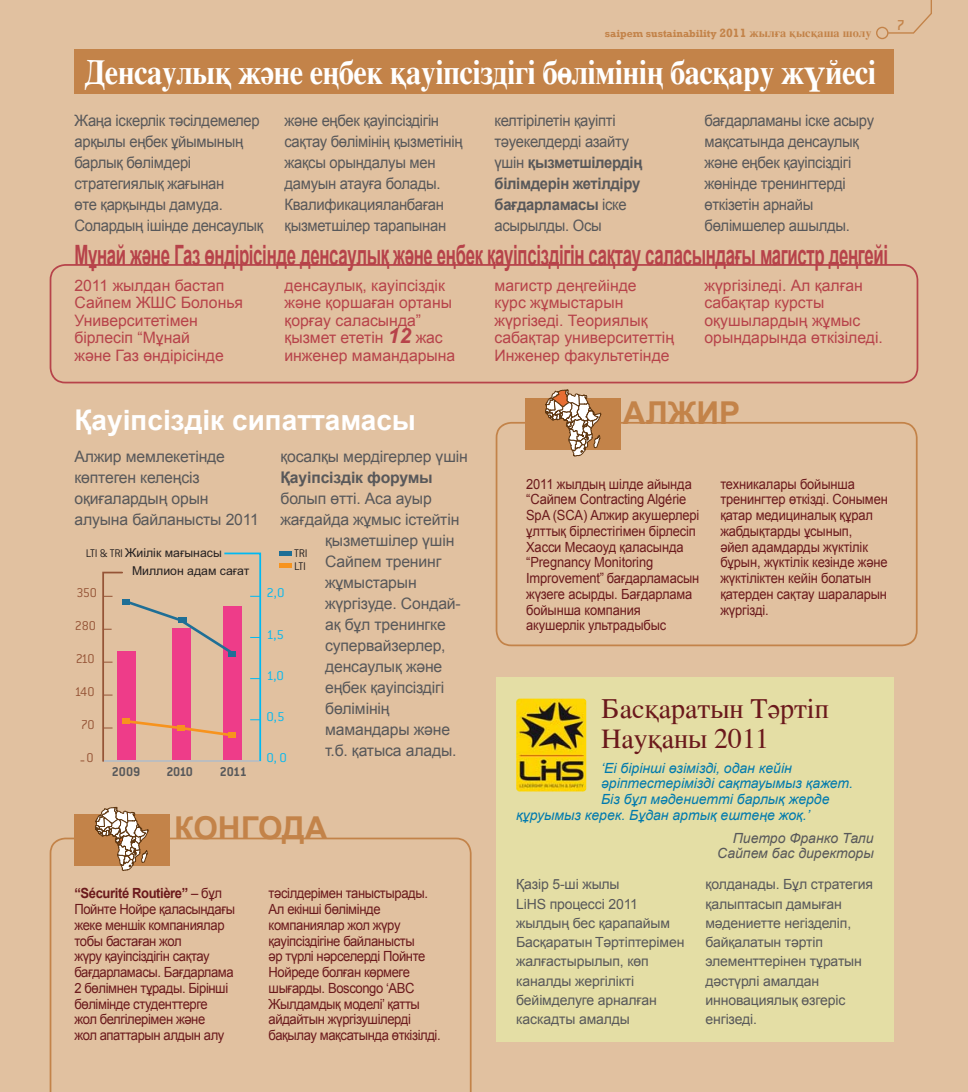
<style>
.page{position:relative;width:968px;height:1092px;background:#fff}
.page>*{position:absolute;margin:0;border:0;box-sizing:border-box;transform-origin:0 0}
.t1{font:700 35px "Times";letter-spacing:-.02em;color:#fff;scale:.87 1}
.t2{font:700 31.5px "Arial";color:#c38349}
.t3{font:700 28px "Arial";letter-spacing:-.02em;color:#b7434a;scale:.6 1}
.t4{font:28px/29.8px "Times";color:#6b191c}
.t5{font:700 28px "Arial";color:#fff}
.t6{font:15.75px/21px "Arial";letter-spacing:-.02em;color:#58585a;scale:.94 1}
.t7{font:15.75px/17.5px "Arial";color:#b7434a}
.t8{font:15.75px/21px "Arial";letter-spacing:-.02em;color:#58585a}
.t9{font:700 15.75px "Arial";letter-spacing:-.01em;color:#58585a}
.t10{font:500 15.75px "Conduit ITC Std";color:#c38349}
.t11{font:14px/15.8px "Arial";letter-spacing:-.03em;color:#6b191c;scale:.93 1}
.t12{font:14px/15.8px "Arial";letter-spacing:-.01em;color:#6b191c;scale:.92 1}
.t13{font:14px/19.2px "Arial";letter-spacing:-.01em;color:#58585a}
.t14{font:italic 14px "Arial";color:#007aae}
.t15{font:italic 14px/15.8px "Arial";color:#58585a;text-align:right}
.t16{font:300 14px "Conduit ITC";letter-spacing:-.035em;color:#955436}
.t17{font:300 14px "Conduit ITC";color:#00b9f2;scale:1.04 1}
.t18{font:700 14px "Conduit ITC";letter-spacing:-.02em;color:#58595b}
.t19{font:12.25px "Arial";color:#231f20}
.t20{font:300 12.25px/12.2px "Conduit ITC";letter-spacing:-.02em;color:#231f20}
.t21{font:700 10.5px "Rockwell";color:#c38349}
.s1{font-size:12.25px}
.s2{font-family:"Times";font-size:12.25px}
.s3{font-weight:700}
.s4{font-weight:700;font-style:italic;font-size:21px}
.s5{font-family:"Conduit ITC";font-weight:300}
</style>
<div class="page">
<div style="left:0;top:0;width:967px;height:1091px;background:#e1c1a0"></div>
<svg style="left:876px;top:0;width:55px;height:39px"></svg>
<div style="left:74px;top:50px;width:819px;height:44px;background:#c38349"></div>
<svg style="left:50px;top:837px;width:421px;height:254px"></svg>
<div style="left:74px;top:814px;width:95px;height:52px;background:#c38349"></div>
<svg style="left:95px;top:806px;width:53px;height:64px"></svg>
<svg style="left:50px;top:264px;width:868px;height:119px"></svg>
<div style="left:279px;top:551px;width:13px;height:5px;background:#1f6f96"></div>
<div style="left:279px;top:563px;width:13px;height:5px;background:#f7931d"></div>
<svg style="left:102px;top:552px;width:160px;height:210px"></svg>
<div style="left:122px;top:599px;width:8px;height:6px;background:#1f6f96"></div>
<div style="left:178px;top:617px;width:8px;height:6px;background:#1f6f96"></div>
<div style="left:228px;top:651px;width:8px;height:5px;background:#1f6f96"></div>
<div style="left:122px;top:718px;width:8px;height:6px;background:#f7931d"></div>
<div style="left:177px;top:725px;width:8px;height:6px;background:#f7931d"></div>
<div style="left:228px;top:732px;width:8px;height:6px;background:#f7931d"></div>
<div style="left:496px;top:677px;width:397px;height:365px;background:#e4dea5"></div>
<img style="left:516px;top:698px;width:70px;height:93px">
<svg style="left:495px;top:422px;width:422px;height:224px"></svg>
<div style="left:525px;top:398px;width:95px;height:52px;background:#c38349"></div>
<svg style="left:545px;top:389px;width:56px;height:68px"></svg>
<p class="t21" style="left:605px;top:27px;width:268px">saipem sustainability <span class="s1">2011</span> <span class="s2">жылға қысқаша шолу</span></p>
<h1 class="t1" style="left:84px;top:58px;width:911px">Денсаулық және еңбек қауіпсіздігі бөлімінің басқару жүйесі</h1>
<p class="t6" style="left:74px;top:110px;width:202px">Жаңа іскерлік тəсілдемелер арқылы еңбек ұйымының барлық бөлімдері стратегиялық жағынан<br>өте қарқынды дамуда.<br>Солардың ішінде денсаулық</p>
<p class="t6" style="left:284px;top:110px;width:191px">жəне еңбек қауіпсіздігін сақтау бөлімінің қызметінің жақсы орындалуы мен дамуын атауға болады.<br>Квалификацияланбаған қызметшілер тарапынан</p>
<p class="t6" style="left:494px;top:110px;width:159px">келтірілетін қауіпті тəуекелдерді азайту үшін <span class="s3">қызметшілердің білімдерін жетілдіру бағдарламасы</span> іске асырылды. Осы</p>
<p class="t6" style="left:704px;top:110px;width:182px">бағдарламаны іске асыру мақсатында денсаулық жəне еңбек қауіпсіздігі жөнінде тренингтерді өткізетін арнайы бөлімшелер ашылды.</p>
<h3 class="t3" style="left:74px;top:240px;width:1357px">Мұнай жəне Газ өндірісінде денсаулық жəне еңбек қауіпсіздігін сақтау саласындағы магистр деңгейі</h3>
<p class="t7" style="left:74px;top:276px;width:170px">2011 жылдан бастап<br>Сайпем ЖШС Болонья<br>Университетімен бірлесіп “Мұнай<br>жəне Газ өндірісінде</p>
<p class="t7" style="left:284px;top:276px;width:172px">денсаулық, кауіпсіздік жəне қоршаған ортаны қорғау саласында” қызмет ететін <span class="s4">12</span> жас инженер мамандарына</p>
<p class="t7" style="left:494px;top:276px;width:181px">магистр деңгейінде<br>курс жұмыстарын жүргізеді. Теориялық сабақтар университеттің<br>Инженер факультетінде</p>
<p class="t7" style="left:704px;top:276px;width:180px">жүргізіледі. Ал қалған сабақтар курсты оқушылардың жұмыс орындарында өткізіледі.</p>
<p class="t10" style="left:896px;top:18px;width:10px">7</p>
<h3 class="t5" style="left:74px;top:404px;width:343px">Қауіпсіздік сипаттамасы</h3>
<p class="t8" style="left:74px;top:446px;width:186px">Алжир мемлекетінде көптеген келеңсіз оқиғалардың орын алуына байланысты 2011</p>
<p class="t8" style="left:280px;top:446px;width:189px">қосалқы мердігерлер үшін</p>
<p class="t9" style="left:280px;top:469px;width:154px">Қауіпсіздік форумы</p>
<p class="t8" style="left:280px;top:488px;width:153px">болып өтті. Аса ауыр</p>
<p class="t8" style="left:280px;top:509px;width:180px">жағдайда жұмыс істейтін</p>
<p class="t8" style="left:325px;top:530px;width:131px">қызметшілер үшін</p>
<p class="t8" style="left:325px;top:551px;width:118px">Сайпем тренинг</p>
<p class="t8" style="left:325px;top:572px;width:93px">жұмыстарын</p>
<p class="t8" style="left:325px;top:593px;width:137px">жүргізуде. Сондай-</p>
<p class="t8" style="left:325px;top:614px;width:122px">ақ бұл тренингке</p>
<p class="t8" style="left:325px;top:635px;width:122px">супервайзерлер,</p>
<p class="t8" style="left:325px;top:656px;width:119px">денсаулық жəне</p>
<p class="t8" style="left:325px;top:677px;width:121px">еңбек қауіпсіздігі</p>
<p class="t8" style="left:325px;top:698px;width:66px">бөлімінің</p>
<p class="t8" style="left:325px;top:719px;width:126px">мамандары жəне</p>
<p class="t8" style="left:325px;top:740px;width:133px">т.б. қатыса алады.</p>
<p class="t19" style="left:86px;top:545px;width:137px"><span class="s5">LTI &amp; TRI</span> Жиілік мағынасы</p>
<p class="t20" style="left:294px;top:547px;width:15px">TRI<br>LTI</p>
<p class="t19" style="left:132px;top:564px;width:119px">Миллион адам сағат</p>
<p class="t16" style="left:76px;top:585px;width:22px">350</p>
<p class="t17" style="left:266px;top:585px;width:19px">2,0</p>
<p class="t16" style="left:75px;top:618px;width:23px">280</p>
<p class="t17" style="left:266px;top:626px;width:18px">1,5</p>
<p class="t16" style="left:76px;top:651px;width:20px">210</p>
<p class="t17" style="left:266px;top:667px;width:18px">1,0</p>
<p class="t16" style="left:74px;top:684px;width:22px">140</p>
<p class="t17" style="left:266px;top:708px;width:19px">0,5</p>
<p class="t16" style="left:81px;top:717px;width:15px">70</p>
<p class="t16" style="left:86px;top:750px;width:9px">0</p>
<p class="t17" style="left:266px;top:750px;width:21px">0, 0</p>
<p class="t18" style="left:112px;top:763px;width:30px">2009</p>
<p class="t18" style="left:166px;top:763px;width:28px">2010</p>
<p class="t18" style="left:220px;top:763px;width:28px">2011</p>
<h2 class="t2" style="left:174px;top:810px;width:155px">КОНГОДА</h2>
<p class="t11" style="left:74px;top:885px;width:174px"><span class="s3">“Sécurité Routière”</span> – бұл<br>Пойнте Нойре қаласындағы жеке меншік компаниялар тобы бастаған жол<br>жүру қауіпсіздігін сақтау бағдарламасы. Бағдарлама<br>2 бөлімнен тұрады. Бірінші бөлімінде студенттерге<br>жол белгілерімен жəне<br>жол апаттарын алдын алу</p>
<p class="t11" style="left:268px;top:885px;width:186px">тəсілдерімен таныстырады.<br>Ал екінші бөлімінде компаниялар жол жүру қауіпсіздігіне байланысты<br>əр түрлі нəрселерді Пойнте<br>Нойреде болған көрмеге шығарды. Boscongo ‘ABC<br>Жылдамдық моделі’ қатты айдайтын жүргізушілерді бақылау мақсатында өткізілді.</p>
<h2 class="t2" style="left:622px;top:395px;width:119px">АЛЖИР</h2>
<p class="t12" style="left:526px;top:476px;width:190px">2011 жылдың шілде айында “Сайпем Contracting Algérie<br>SpA (SCA) Алжир акушерлері ұлттық бірлестігімен бірлесіп<br>Хасси Месаоуд қаласында “Pregnancy Monitoring<br>Improvement” бағдарламасын жүзеге асырды. Бағдарлама бойынша компания акушерлік ультрадыбыс</p>
<p class="t12" style="left:720px;top:476px;width:183px">техникалары бойынша тренингтер өткізді. Сонымен қатар медициналық құрал жабдықтарды ұсынып,<br>əйел адамдарды жүктілік бұрын, жүктілік кезінде жəне жүктіліктен кейін болатын қатерден сақтау шараларын жүргізді.</p>
<h3 class="t4" style="left:601px;top:696px;width:229px">Басқаратын Тәртіп<br>Науқаны 2011</h3>
<p class="t14" style="left:601px;top:760px;width:192px">‘Еі бірінші өзімізді, одан кейін</p>
<p class="t14" style="left:601px;top:775px;width:253px">əріптестерімізді сақтауымыз қажет.</p>
<p class="t14" style="left:601px;top:791px;width:230px">Біз бұл мəдениетті барлық жерде</p>
<p class="t14" style="left:516px;top:807px;width:295px">құруымыз керек. Бұдан артық ештеңе жоқ.’</p>
<p class="t15" style="left:717px;top:829px;width:158px">Пиетро Франко Тали<br>Сайпем бас директоры</p>
<p class="t13" style="left:516px;top:874px;width:170px">Қазір 5-ші жылы<br>LiHS процессі 2011 жылдың бес қарапайым<br>Басқаратын Тəртіптерімен жалғастырылып, көп каналды жергілікті бейімделуге арналған каскадты амалды</p>
<p class="t13" style="left:705px;top:874px;width:169px">қолданады. Бұл стратегия қалыптасып дамыған мəдениетте негізделіп, байқалатын тəртіп элементтерінен тұратын дəстүрлі амалдан инновациялық өзгеріс енгізеді.</p>
</div>
